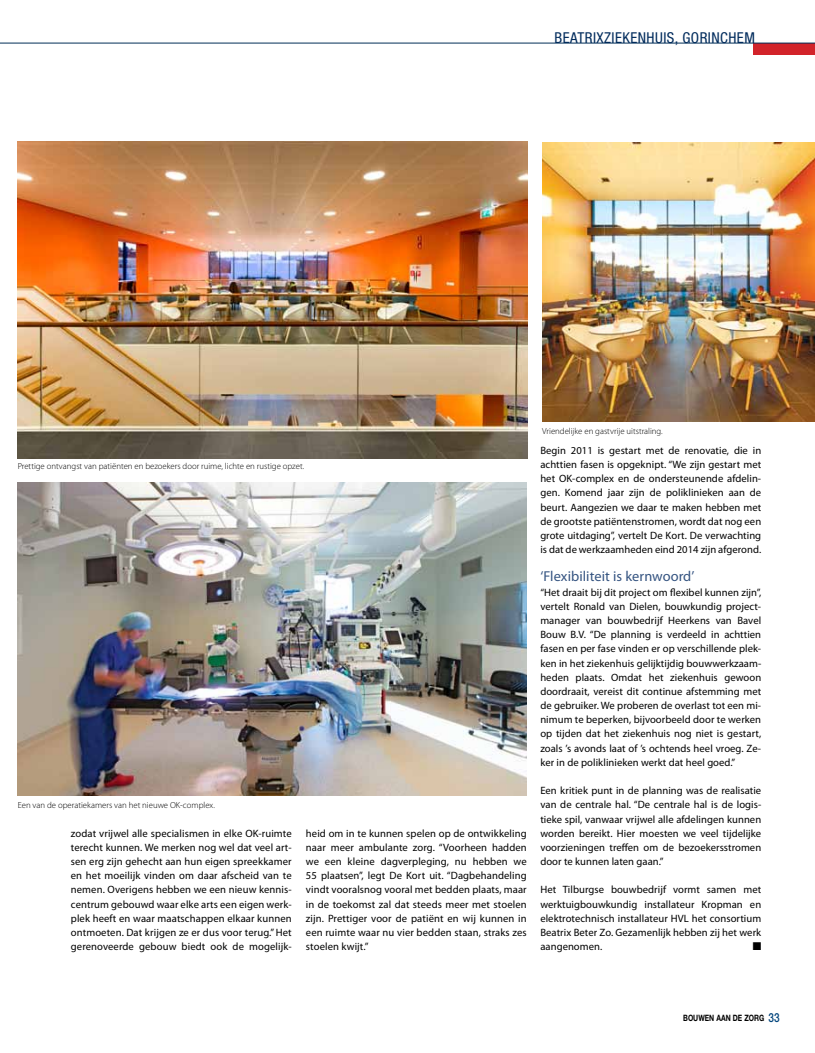
<style>
.page{position:relative;width:815px;height:1053px;background:#fff}
.page>*{position:absolute;margin:0;border:0;box-sizing:border-box;transform-origin:0 0}
.t1{font:condensed 15px "Helvetica Neue LT Std";letter-spacing:.03em;color:#002b5c}
.t2{font:14.38px "Myriad Pro";letter-spacing:.005em;color:#355481}
.t3{font:11.25px "Zapf Dingbats ITC";color:#000}
.t4{font:10.62px/14.1px "Myriad Pro";letter-spacing:.005em;color:#000;text-align:justify}
.t5{font:300 8.75px "Myriad Pro";color:#000}
.t6{font:700 8.75px "Helvetica Neue LT Std";color:#000;scale:.78 1}
.s1{font-weight:500;font-size:12.5px;color:#00447c}
</style>
<div class="page">
<div style="left:754px;top:43px;width:61px;height:12px;background:#d2232a"></div>
<img style="left:18px;top:482px;width:508px;height:313px">
<hr style="left:0;top:43px;width:815px;height:1px;background:#002e57">
<img style="left:18px;top:142px;width:509px;height:316px">
<img style="left:542px;top:143px;width:273px;height:279px">
<h1 class="t1" style="left:555px;top:29px;width:16px">BEATRI</h1>
<h1 class="t1" style="left:597px;top:29px;width:16px">XZIEKENHUIS</h1>
<h1 class="t1" style="left:675px;top:29px;width:24px">, GORIN</h1>
<h1 class="t1" style="left:720px;top:29px;width:18px">CHEM</h1>
<p class="t5" style="left:18px;top:461px;width:288px">Prettige ontvangst van patiënten en bezoekers door ruime, lichte en rustige opzet.</p>
<p class="t5" style="left:18px;top:800px;width:199px">Een van de operatiekamers van het nieuwe OK-complex.</p>
<p class="t4" style="left:71px;top:826px;width:222px">zodat vrijwel alle specialismen in elke OK-ruimte terecht kunnen. We merken nog wel dat veel art&shy;sen erg zijn gehecht aan hun eigen spreekkamer en het moeilijk vinden om daar afscheid van te nemen. Overigens hebben we een nieuw kennis&shy;centrum gebouwd waar elke arts een eigen werk&shy;plek heeft en waar maatschappen elkaar kunnen ontmoeten. Dat krijgen ze er dus voor terug.” Het gerenoveerde gebouw biedt ook de mogelijk-</p>
<p class="t4" style="left:306px;top:826px;width:222px">heid om in te kunnen spelen op de ontwikkeling naar meer ambulante zorg. “Voorheen hadden we een kleine dagverpleging, nu hebben we 55 plaatsen”, legt De Kort uit. “Dagbehandeling vindt vooralsnog vooral met bedden plaats, maar in de toekomst zal dat steeds meer met stoelen zijn. Prettiger voor de patiënt en wij kunnen in een ruimte waar nu vier bedden staan, straks zes stoelen kwijt.”</p>
<p class="t5" style="left:542px;top:426px;width:122px">Vriendelijke en gastvrije uitstraling.</p>
<p class="t4" style="left:540px;top:443px;width:222px">Begin 2011 is gestart met de renovatie, die in achttien fasen is opgeknipt. “We zijn gestart met het OK-complex en de ondersteunende afdelin&shy;gen. Komend jaar zijn de poliklinieken aan de beurt. Aangezien we daar te maken hebben met de grootste patiëntenstromen, wordt dat nog een grote uitdaging”, vertelt De Kort. De verwachting is dat de werkzaamheden eind 2014 zijn afgerond.</p>
<h2 class="t2" style="left:540px;top:568px;width:156px">‘Flexibiliteit is kernwoord’</h2>
<p class="t4" style="left:540px;top:585px;width:222px">“Het draait bij dit project om flexibel kunnen zijn”, vertelt Ronald van Dielen, bouwkundig project&shy;manager van bouwbedrijf Heerkens van Bavel Bouw B.V. “De planning is verdeeld in achttien fasen en per fase vinden er op verschillende plek&shy;ken in het ziekenhuis gelijktijdig bouwwerkzaam&shy;heden plaats. Omdat het ziekenhuis gewoon doordraait, vereist dit continue afstemming met de gebruiker. We proberen de overlast tot een mi&shy;nimum te beperken, bijvoorbeeld door te werken op tijden dat het ziekenhuis nog niet is gestart, zoals ’s avonds laat of ’s ochtends heel vroeg. Ze&shy;ker in de poliklinieken werkt dat heel goed.”</p>
<p class="t4" style="left:540px;top:783px;width:222px">Een kritiek punt in de planning was de realisatie van de centrale hal. “De centrale hal is de logis&shy;tieke spil, vanwaar vrijwel alle afdelingen kunnen worden bereikt. Hier moesten we veel tijdelijke voorzieningen treffen om de bezoekersstromen door te kunnen laten gaan.”</p>
<p class="t4" style="left:540px;top:883px;width:222px">Het Tilburgse bouwbedrijf vormt samen met werktuigbouwkundig installateur Kropman en elektrotechnisch installateur HVL het consortium Beatrix Beter Zo. Gezamenlijk hebben zij het werk aangenomen.</p>
<p class="t3" style="left:753px;top:940px;width:10px">■</p>
<p class="t6" style="left:683px;top:1012px;width:125px">BOUWEN AAN DE ZORG <span class="s1">33</span></p>
</div>
